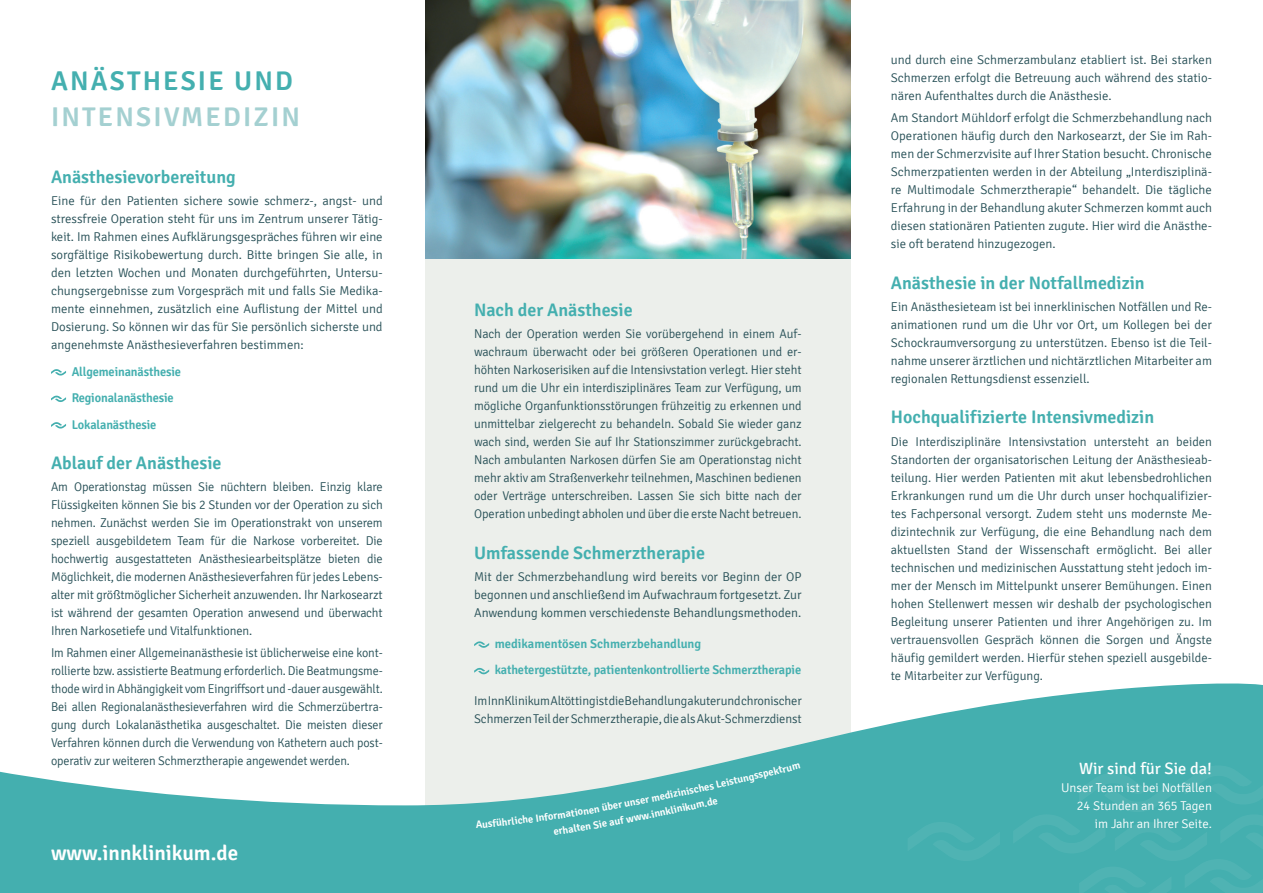
<style>
.page{position:relative;width:1263px;height:893px;background:#fff}
.page>*{position:absolute;margin:0;border:0;box-sizing:border-box;transform-origin:0 0}
.Hauptüberschrift{font:600 27px "Signika";letter-spacing:.08em;color:#a4d0d1}
.Hauptüberschrift-2{font:600 27px "Signika";letter-spacing:.08em;color:#44afaf}
.Domain{font:600 21px "Signika";color:#fff}
.Unterüberschrift_SemiBold{font:600 18px "Signika";color:#44afaf}
.Zusatzinfos_Überschrift{font:16.5px "Signika";color:#fff}
.Aufzählung{font:300 12.75px/18px "Signika";color:#264f56;text-align:justify}
.Unterüberschrift_SemiBold-2{font:300 12.75px/18px "Signika";letter-spacing:-.01em;color:#264f56;text-align:justify}
.Fließtext_Light_Dunkelgrün{font:300 12.75px/18px "Signika";letter-spacing:-.01em;color:#264f56;text-align:justify}
.Fließtext_Light_Dunkelgrün-2{font:300 12.75px/18px "Signika";letter-spacing:-.01em;color:#264f56;text-align:justify;scale:.95 1}
.Aufzählung-2{font:600 12.75px "Signika";letter-spacing:-.01em;color:#44afaf}
.t1{font:300 12.75px "Signika";color:#fff}
.t2{font:600 10.5px "Signika";color:#fff}
</style>
<div class="page">
<div style="left:425px;top:0;width:425px;height:836px;background:#ecefeb"></div>
<svg style="left:0;top:681px;width:1263px;height:212px;fill:#44afaf"></svg>
<img style="left:425px;top:0;width:425px;height:259px">
<svg style="left:907px;top:822px;width:93px;height:39px;background:#48b0b0"></svg>
<svg style="left:1013px;top:765px;width:250px;height:128px;background:#46b0b0"></svg>
<svg style="left:474px;top:641px;width:15px;height:7px"></svg>
<svg style="left:474px;top:668px;width:15px;height:6px"></svg>
<svg style="left:51px;top:369px;width:15px;height:6px"></svg>
<svg style="left:51px;top:396px;width:15px;height:6px"></svg>
<svg style="left:51px;top:422px;width:15px;height:7px"></svg>
<svg style="left:476px;top:818px;width:36px;height:10px"></svg>
<svg style="left:705px;top:797px;width:13px;height:9px"></svg>
<p class="Hauptüberschrift-2" style="left:51px;top:65px;width:243px">ANÄSTHESIE UND</p>
<p class="Hauptüberschrift" style="left:51px;top:101px;width:251px">INTENSIVMEDIZIN</p>
<p class="Unterüberschrift_SemiBold" style="left:51px;top:166px;width:186px">Anästhesievorbereitung</p>
<p class="Aufzählung" style="left:51px;top:192px;width:333px">Eine für den Patienten sichere sowie schmerz-, angst- und stressfreie Operation steht für uns im Zentrum unserer Tätig&shy;keit. Im Rahmen eines Aufklärungsgespräches führen wir eine sorgfältige Risikobewertung durch. Bitte bringen Sie alle, in den letzten Wochen und Monaten durchgeführten, Untersu&shy;chungsergebnisse zum Vorgespräch mit und falls Sie Medika&shy;mente einnehmen, zusätzlich eine Auflistung der Mittel und Dosierung. So können wir das für Sie persönlich sicherste und angenehmste Anästhesieverfahren bestimmen:</p>
<p class="Aufzählung-2" style="left:72px;top:364px;width:111px">Allgemeinanästhesie</p>
<p class="Aufzählung-2" style="left:72px;top:390px;width:104px">Regionalanästhesie</p>
<p class="Aufzählung-2" style="left:72px;top:417px;width:86px">Lokalanästhesie</p>
<p class="Unterüberschrift_SemiBold" style="left:51px;top:452px;width:172px">Ablauf der Anästhesie</p>
<p class="Fließtext_Light_Dunkelgrün" style="left:51px;top:478px;width:333px">Am Operationstag müssen Sie nüchtern bleiben. Einzig klare Flüssigkeiten können Sie bis 2 Stunden vor der Operation zu sich nehmen. Zunächst werden Sie im Operationstrakt von unserem speziell ausgebildetem Team für die Narkose vorbereitet. Die hochwertig ausgestatteten Anästhesiearbeitsplätze bieten die Möglichkeit, die modernen Anästhesieverfahren für jedes Lebens&shy;alter mit größtmöglicher Sicherheit anzuwenden. Ihr Narkosearzt ist während der gesamten Operation anwesend und überwacht Ihren Narkosetiefe und Vitalfunktionen.</p>
<p class="Fließtext_Light_Dunkelgrün-2" style="left:51px;top:644px;width:351px">Im Rahmen einer Allgemeinanästhesie ist üblicherweise eine kont&shy;rollierte bzw. assistierte Beatmung erforderlich. Die Beatmungsme&shy;thode wird in Abhängigkeit vom Eingriffsort und -dauer ausgewählt.<br>Bei allen Regionalanästhesieverfahren wird die Schmerzübertra&shy;gung durch Lokalanästhetika ausgeschaltet. Die meisten dieser Verfahren können durch die Verwendung von Kathetern auch post&shy;operativ zur weiteren Schmerztherapie angewendet werden.</p>
<p class="Domain" style="left:51px;top:840px;width:189px">www.innklinikum.de</p>
<p class="Unterüberschrift_SemiBold" style="left:474px;top:299px;width:160px">Nach der Anästhesie</p>
<p class="Aufzählung" style="left:474px;top:325px;width:329px">Nach der Operation werden Sie vorübergehend in einem Auf&shy;wachraum überwacht oder bei größeren Operationen und er&shy;höhten Narkoserisiken auf die Intensivstation verlegt. Hier steht rund um die Uhr ein interdisziplinäres Team zur Verfügung, um mögliche Organfunktionsstörungen frühzeitig zu erkennen und unmittelbar zielgerecht zu behandeln. Sobald Sie wieder ganz wach sind, werden Sie auf Ihr Stationszimmer zurückgebracht.<br>Nach ambulanten Narkosen dürfen Sie am Operationstag nicht mehr aktiv am Straßenverkehr teilnehmen, Maschinen bedienen oder Verträge unterschreiben. Lassen Sie sich bitte nach der Operation unbedingt abholen und über die erste Nacht betreuen.</p>
<p class="Unterüberschrift_SemiBold" style="left:474px;top:542px;width:232px">Umfassende Schmerztherapie</p>
<p class="Aufzählung" style="left:474px;top:568px;width:329px">Mit der Schmerzbehandlung wird bereits vor Beginn der OP begonnen und anschließend im Aufwachraum fortgesetzt. Zur Anwendung kommen verschiedenste Behandlungsmethoden.</p>
<p class="Aufzählung-2" style="left:495px;top:636px;width:208px">medikamentösen Schmerzbehandlung</p>
<p class="Aufzählung-2" style="left:495px;top:662px;width:308px">kathetergestützte, patientenkontrollierte Schmerztherapie</p>
<p class="Unterüberschrift_SemiBold-2" style="left:474px;top:692px;width:329px">Im InnKlinikum Altötting ist die Behandlung akuter und chronischer<br>Schmerzen Teil der Schmerztherapie, die als Akut-Schmerzdienst</p>
<p class="t2" style="left:767px;top:767px;width:34px;rotate:-14deg">ektrum</p>
<p class="t2" style="left:703px;top:781px;width:68px;rotate:-13deg">es Leistungssp</p>
<p class="t2" style="left:658px;top:791px;width:47px;rotate:-12deg">edizinisch</p>
<p class="t2" style="left:511px;top:815px;width:24px;rotate:-7deg">liche</p>
<p class="t2" style="left:535px;top:812px;width:19px;rotate:-8deg">Info</p>
<p class="t2" style="left:552px;top:810px;width:32px;rotate:-9deg">rmatio</p>
<p class="t2" style="left:582px;top:805px;width:37px;rotate:-10deg">nen übe</p>
<p class="t2" style="left:617px;top:799px;width:44px;rotate:-11deg">r unser m</p>
<p class="t2" style="left:659px;top:806px;width:47px;rotate:-12deg">nklinikum</p>
<p class="t2" style="left:619px;top:814px;width:42px;rotate:-11deg">f www.in</p>
<p class="t2" style="left:552px;top:825px;width:29px;rotate:-9deg">erhalt</p>
<p class="t2" style="left:579px;top:821px;width:42px;rotate:-10deg">en Sie au</p>
<p class="Unterüberschrift_SemiBold-2" style="left:891px;top:51px;width:323px">und durch eine Schmerzambulanz etabliert ist. Bei starken Schmerzen erfolgt die Betreuung auch während des statio&shy;nären Aufenthaltes durch die Anästhesie.</p>
<p class="Unterüberschrift_SemiBold-2" style="left:891px;top:109px;width:323px">Am Standort Mühldorf erfolgt die Schmerzbehandlung nach Operationen häufig durch den Narkosearzt, der Sie im Rah&shy;men der Schmerzvisite auf Ihrer Station besucht. Chronische Schmerzpatienten werden in der Abteilung „Interdisziplinä&shy;re Multimodale Schmerztherapie“ behandelt. Die tägliche Erfahrung in der Behandlung akuter Schmerzen kommt auch diesen stationären Patienten zugute. Hier wird die Anästhe&shy;sie oft beratend hinzugezogen.</p>
<p class="Unterüberschrift_SemiBold" style="left:891px;top:272px;width:255px">Anästhesie in der Notfallmedizin</p>
<p class="Aufzählung" style="left:891px;top:298px;width:323px">Ein Anästhesieteam ist bei innerklinischen Notfällen und Re&shy;animationen rund um die Uhr vor Ort, um Kollegen bei der Schockraumversorgung zu unterstützen. Ebenso ist die Teil&shy;nahme unserer ärztlichen und nichtärztlichen Mitarbeiter am regionalen Rettungsdienst essenziell.</p>
<p class="Unterüberschrift_SemiBold" style="left:891px;top:407px;width:265px">Hochqualifizierte Intensivmedizin</p>
<p class="Aufzählung" style="left:891px;top:433px;width:323px">Die Interdisziplinäre Intensivstation untersteht an beiden Standorten der organisatorischen Leitung der Anästhesieab&shy;teilung. Hier werden Patienten mit akut lebensbedrohlichen Erkrankungen rund um die Uhr durch unser hochqualifizier&shy;tes Fachpersonal versorgt. Zudem steht uns modernste Me&shy;dizintechnik zur Verfügung, die eine Behandlung nach dem aktuellsten Stand der Wissenschaft ermöglicht. Bei aller technischen und medizinischen Ausstattung steht jedoch im&shy;mer der Mensch im Mittelpunkt unserer Bemühungen. Einen hohen Stellenwert messen wir deshalb der psychologischen Begleitung unserer Patienten und ihrer Angehörigen zu. Im vertrauensvollen Gespräch können die Sorgen und Ängste häufig gemildert werden. Hierfür stehen speziell ausgebilde&shy;te Mitarbeiter zur Verfügung.</p>
<p class="Zusatzinfos_Überschrift" style="left:1079px;top:759px;width:134px">Wir sind für Sie da!</p>
<p class="t1" style="left:1061px;top:781px;width:152px">Unser Team ist bei Notfällen</p>
<p class="t1" style="left:1077px;top:799px;width:137px">24 Stunden an 365 Tagen</p>
<p class="t1" style="left:1095px;top:817px;width:119px">im Jahr an Ihrer Seite.</p>
</div>
